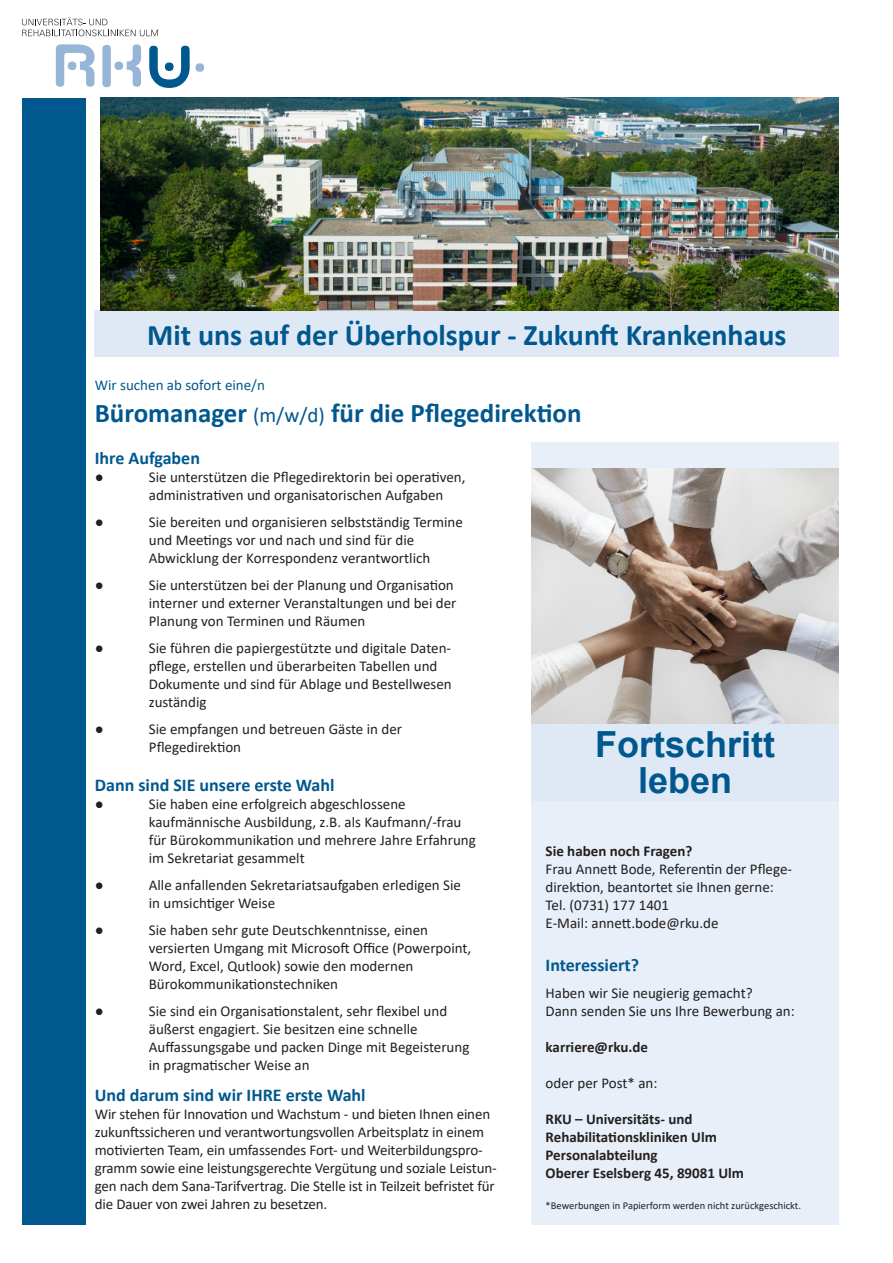
<style>
.page{position:relative;width:893px;height:1263px;background:#fff}
.page>*{position:absolute;margin:0;border:0;box-sizing:border-box;transform-origin:0 0}
.t1{font:700 36px "Arial";color:#00588e}
.t2{font:700 30px "Calibri";color:#00588e}
.t3{font:700 27px "Calibri";color:#00588e}
.t4{font:700 18px "Calibri";color:#00588e}
.t5{font:15px/18px "Calibri";color:#231f20}
.t6{font:700 15px/18px "Calibri";color:#231f20}
.t7{font:15px "Calibri";color:#00588e}
.t8{font:10.5px "Calibri";color:#231f20}
.s1{font-weight:400;font-size:21px}
</style>
<div class="page">
<div style="left:531px;top:442px;width:308px;height:783px;background:#e8eff8"></div>
<div style="left:95px;top:310px;width:744px;height:47px;background:#dfe9f5"></div>
<svg style="left:22px;top:17px;width:136px;height:19px"></svg>
<div style="left:115px;top:62px;width:8px;height:8px;background:#97b5d6;border-radius:50%"></div>
<svg style="left:149px;top:46px;width:41px;height:42px"></svg>
<div style="left:165px;top:62px;width:9px;height:9px;background:#00588e;border-radius:50%"></div>
<div style="left:102px;top:45px;width:9px;height:42px;background:#97b5d6;border-radius:4px"></div>
<div style="left:195px;top:63px;width:9px;height:9px;background:#97b5d6;border-radius:50%"></div>
<svg style="left:56px;top:44px;width:39px;height:43px"></svg>
<svg style="left:127px;top:44px;width:14px;height:43px"></svg>
<div style="left:531px;top:724px;width:308px;height:76px;background:#dfe9f5"></div>
<div style="left:22px;top:98px;width:64px;height:1127px;background:#00588e"></div>
<img style="left:531px;top:469px;width:308px;height:255px">
<img style="left:100px;top:98px;width:739px;height:212px">
<p class="t2" style="left:147px;top:314px;width:641px">Mit uns auf der Überholspur - Zukunft Krankenhaus</p>
<p class="t7" style="left:95px;top:374px;width:172px">Wir suchen ab sofort eine/n</p>
<p class="t3" style="left:95px;top:394px;width:488px">Büromanager <span class="s1">(m/w/d)</span> für die Pflegedirektion</p>
<p class="t4" style="left:95px;top:445px;width:107px">Ihre Aufgaben</p>
<p class="t5" style="left:95px;top:467px;width:11px">●</p>
<p class="t5" style="left:149px;top:467px;width:318px">Sie unterstützen die Pflegedirektorin bei operativen, administrativen und organisatorischen Aufgaben</p>
<p class="t5" style="left:95px;top:512px;width:11px">●</p>
<p class="t5" style="left:149px;top:512px;width:315px">Sie bereiten und organisieren selbstständig Termine und Meetings vor und nach und sind für die<br>Abwicklung der Korrespondenz verantwortlich</p>
<p class="t5" style="left:95px;top:575px;width:11px">●</p>
<p class="t5" style="left:149px;top:575px;width:309px">Sie unterstützen bei der Planung und Organisation interner und externer Veranstaltungen und bei der<br>Planung von Terminen und Räumen</p>
<p class="t5" style="left:95px;top:638px;width:11px">●</p>
<p class="t5" style="left:149px;top:638px;width:304px">Sie führen die papiergestützte und digitale Daten&shy;pflege, erstellen und überarbeiten Tabellen und Dokumente und sind für Ablage und Bestellwesen zuständig</p>
<p class="t5" style="left:95px;top:719px;width:11px">●</p>
<p class="t5" style="left:149px;top:719px;width:255px">Sie empfangen und betreuen Gäste in der<br>Pflegedirektion</p>
<p class="t4" style="left:95px;top:773px;width:241px">Dann sind SIE unsere erste Wahl</p>
<p class="t5" style="left:95px;top:795px;width:11px">●</p>
<p class="t5" style="left:149px;top:795px;width:328px">Sie haben eine erfolgreich abgeschlossene kaufmännische Ausbildung, z.B. als Kaufmann/-frau für Bürokommunikation und mehrere Jahre Erfahrung im Sekretariat gesammelt</p>
<p class="t5" style="left:95px;top:876px;width:11px">●</p>
<p class="t5" style="left:149px;top:876px;width:314px">Alle anfallenden Sekretariatsaufgaben erledigen Sie in umsichtiger Weise</p>
<p class="t5" style="left:95px;top:921px;width:11px">●</p>
<p class="t5" style="left:149px;top:921px;width:324px">Sie haben sehr gute Deutschkenntnisse, einen versierten Umgang mit Microsoft Office (Powerpoint,</p>
<p class="t5" style="left:149px;top:957px;width:266px">Word, Excel, Qutlook) sowie den modernen<br>Bürokommunikationstechniken</p>
<p class="t5" style="left:95px;top:1002px;width:11px">●</p>
<p class="t5" style="left:149px;top:1002px;width:322px">Sie sind ein Organisationstalent, sehr flexibel und äußerst engagiert. Sie besitzen eine schnelle Auffassungsgabe und packen Dinge mit Begeisterung in pragmatischer Weise an</p>
<p class="t4" style="left:95px;top:1082px;width:272px">Und darum sind wir IHRE erste Wahl</p>
<p class="t5" style="left:95px;top:1104px;width:403px">Wir stehen für Innovation und Wachstum - und bieten Ihnen einen zukunftssicheren und verantwortungsvollen Arbeitsplatz in einem motivierten Team, ein umfassendes Fort- und Weiterbildungspro&shy;gramm sowie eine leistungsgerechte Vergütung und soziale Leistun&shy;gen nach dem Sana-Tarifvertrag. Die Stelle ist in Teilzeit befristet für die Dauer von zwei Jahren zu besetzen.</p>
<p class="t1" style="left:595px;top:719px;width:182px">Fortschritt</p>
<p class="t1" style="left:638px;top:755px;width:96px">leben</p>
<p class="t6" style="left:546px;top:842px;width:148px">Sie haben noch Fragen?</p>
<p class="t5" style="left:546px;top:860px;width:248px">Frau Annett Bode, Referentin der Pflege&shy;direktion, beantortet sie Ihnen gerne:</p>
<p class="t5" style="left:546px;top:896px;width:125px">Tel. (0731) 177 1401</p>
<p class="t5" style="left:546px;top:914px;width:175px">E-Mail: annett.bode@rku.de</p>
<p class="t4" style="left:546px;top:953px;width:95px">Interessiert?</p>
<p class="t5" style="left:546px;top:984px;width:209px">Haben wir Sie neugierig gemacht?</p>
<p class="t5" style="left:546px;top:1002px;width:251px">Dann senden Sie uns Ihre Bewerbung an:</p>
<p class="t6" style="left:546px;top:1038px;width:104px">karriere@rku.de</p>
<p class="t5" style="left:546px;top:1074px;width:113px">oder per Post* an:</p>
<p class="t6" style="left:546px;top:1110px;width:173px">RKU – Universitäts- und<br>Rehabilitationskliniken Ulm</p>
<p class="t6" style="left:546px;top:1146px;width:114px">Personalabteilung</p>
<p class="t6" style="left:546px;top:1164px;width:200px">Oberer Eselsberg 45, 89081 Ulm</p>
<p class="t8" style="left:546px;top:1198px;width:257px">*Bewerbungen in Papierform werden nicht zurückgeschickt.</p>
</div>
